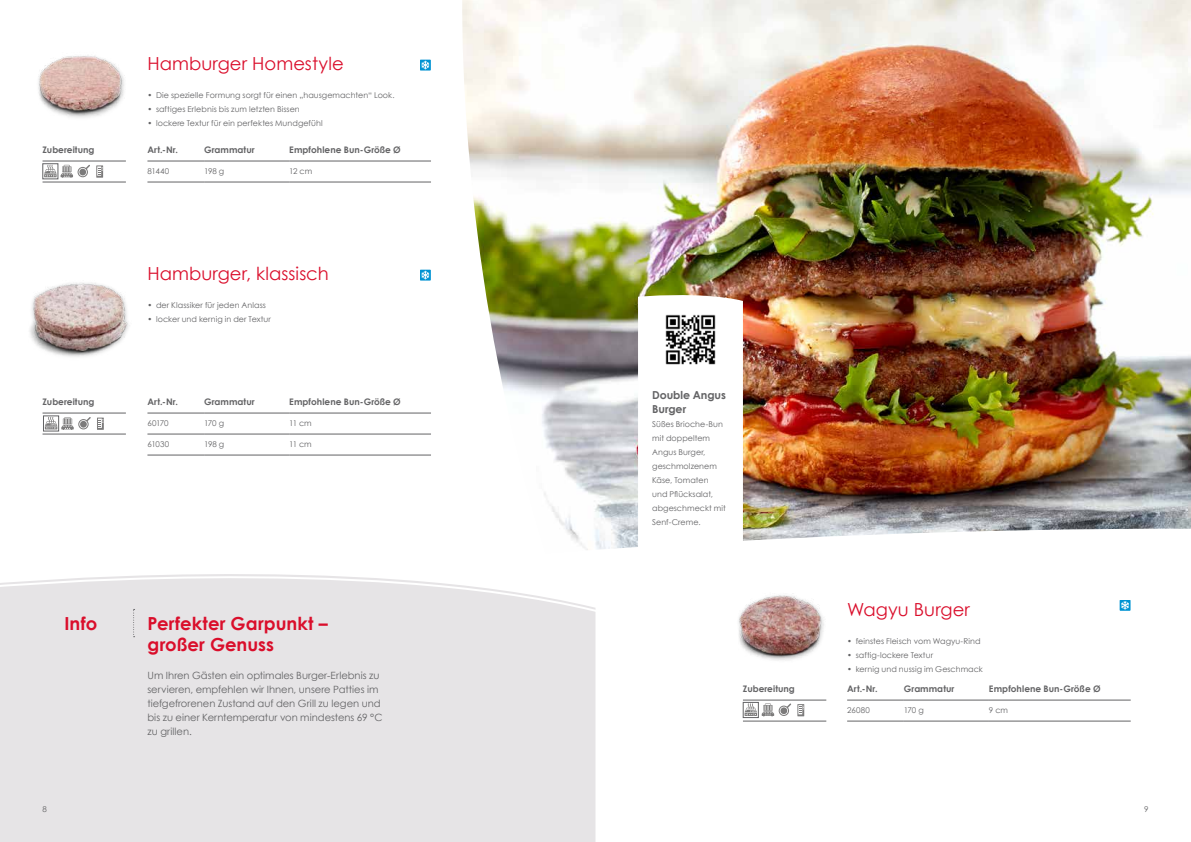
<style>
.page{position:relative;width:1191px;height:842px;background:#fff}
.page>*{position:absolute;margin:0;border:0;box-sizing:border-box;transform-origin:0 0}
.t1{font:18px "Century Gothic";letter-spacing:.005em;color:#da0e2b}
.t2{font:700 18px/21px "Century Gothic";color:#da0e2b}
.t3{font:700 11px/14px "Century Gothic";letter-spacing:-.01em;color:#636365}
.t4{font:10px/14px "Century Gothic";color:#636365}
.t5{font:700 9px "Century Gothic";letter-spacing:.005em;color:#636365}
.t6{font:8px/14px "Century Gothic";letter-spacing:.005em;color:#636365}
</style>
<div class="page">
<img style="left:462px;top:0;width:729px;height:550px">
<hr style="left:43px;top:161px;width:83px;height:1px;background:#636365">
<hr style="left:43px;top:182px;width:83px;height:1px;background:#636365">
<hr style="left:43px;top:413px;width:83px;height:1px;background:#636365">
<hr style="left:43px;top:434px;width:83px;height:1px;background:#636365">
<div style="left:0;top:637px;width:595px;height:205px;background:#e6e4e6"></div>
<svg style="left:0;top:574px;width:596px;height:63px"></svg>
<svg style="left:638px;top:291px;width:105px;height:259px"></svg>
<img style="left:660px;top:309px;width:60px;height:60px">
<hr style="left:147px;top:161px;width:57px;height:1px;background:#636365">
<hr style="left:204px;top:161px;width:85px;height:1px;background:#636365">
<hr style="left:289px;top:161px;width:142px;height:1px;background:#636365">
<hr style="left:147px;top:182px;width:57px;height:1px;background:#636365">
<hr style="left:204px;top:182px;width:85px;height:1px;background:#636365">
<hr style="left:289px;top:182px;width:142px;height:1px;background:#636365">
<hr style="left:147px;top:434px;width:57px;height:1px;background:#636365">
<hr style="left:204px;top:434px;width:85px;height:1px;background:#636365">
<hr style="left:289px;top:434px;width:142px;height:1px;background:#636365">
<hr style="left:147px;top:455px;width:57px;height:1px;background:#636365">
<hr style="left:204px;top:455px;width:85px;height:1px;background:#636365">
<hr style="left:289px;top:455px;width:142px;height:1px;background:#636365">
<hr style="left:147px;top:413px;width:57px;height:1px;background:#636365">
<hr style="left:204px;top:413px;width:85px;height:1px;background:#636365">
<hr style="left:289px;top:413px;width:142px;height:1px;background:#636365">
<img style="left:38px;top:55px;width:87px;height:63px">
<img style="left:29px;top:282px;width:101px;height:75px">
<svg style="left:420px;top:270px;width:10px;height:10px"></svg>
<svg style="left:421px;top:271px;width:8px;height:8px"></svg>
<svg style="left:420px;top:60px;width:10px;height:10px"></svg>
<svg style="left:421px;top:61px;width:8px;height:8px"></svg>
<div style="left:43px;top:163px;width:15px;height:16px;border:1px solid #636365"></div>
<div style="left:43px;top:416px;width:16px;height:15px;border:1px solid #636365"></div>
<svg style="left:44px;top:165px;width:46px;height:13px"></svg>
<div style="left:79px;top:169px;width:7px;height:6px;background:#7c7b7b;border-radius:50%"></div>
<svg style="left:45px;top:417px;width:46px;height:13px"></svg>
<div style="left:80px;top:421px;width:7px;height:7px;background:#7c7b7b;border-radius:50%"></div>
<svg style="left:96px;top:165px;width:7px;height:13px"></svg>
<svg style="left:97px;top:418px;width:7px;height:12px"></svg>
<hr style="left:847px;top:721px;width:57px;height:1px;background:#636365">
<hr style="left:904px;top:721px;width:85px;height:1px;background:#636365">
<hr style="left:989px;top:721px;width:141px;height:1px;background:#636365">
<hr style="left:847px;top:700px;width:57px;height:1px;background:#636365">
<hr style="left:904px;top:700px;width:85px;height:1px;background:#636365">
<hr style="left:989px;top:700px;width:141px;height:1px;background:#636365">
<img style="left:738px;top:595px;width:86px;height:66px">
<div style="left:1119px;top:600px;width:11px;height:10px;background:#0093d3"></div>
<svg style="left:1121px;top:601px;width:8px;height:9px"></svg>
<hr style="left:743px;top:700px;width:83px;height:1px;background:#636365">
<hr style="left:743px;top:721px;width:83px;height:1px;background:#636365">
<div style="left:743px;top:702px;width:15px;height:16px;border:1px solid #636365"></div>
<svg style="left:744px;top:703px;width:47px;height:13px"></svg>
<div style="left:780px;top:707px;width:7px;height:7px;background:#7c7b7b;border-radius:50%"></div>
<svg style="left:797px;top:704px;width:7px;height:12px"></svg>
<h1 class="t1" style="left:147px;top:51px;width:198px">Hamburger Homestyle</h1>
<p class="t6" style="left:147px;top:88px;width:249px">• Die spezielle Formung sorgt für einen „hausgemachten“ Look.</p>
<p class="t6" style="left:147px;top:102px;width:154px">• saftiges Erlebnis bis zum letzten Bissen</p>
<p class="t6" style="left:147px;top:116px;width:177px">• lockere Textur für ein perfektes Mundgefühl</p>
<p class="t5" style="left:43px;top:143px;width:53px">Zubereitung</p>
<p class="t5" style="left:147px;top:143px;width:32px">Art.-Nr.</p>
<p class="t5" style="left:204px;top:143px;width:52px">Grammatur</p>
<p class="t5" style="left:289px;top:143px;width:113px">Empfohlene Bun-Größe Ø</p>
<p class="t6" style="left:147px;top:164px;width:23px">81440</p>
<p class="t6" style="left:204px;top:164px;width:22px">198 g</p>
<p class="t6" style="left:289px;top:164px;width:25px">12 cm</p>
<h1 class="t1" style="left:147px;top:261px;width:183px">Hamburger, klassisch</h1>
<p class="t6" style="left:147px;top:298px;width:120px">• der Klassiker für jeden Anlass</p>
<p class="t6" style="left:147px;top:312px;width:125px">• locker und kernig in der Textur</p>
<p class="t5" style="left:43px;top:395px;width:53px">Zubereitung</p>
<p class="t5" style="left:147px;top:395px;width:32px">Art.-Nr.</p>
<p class="t5" style="left:204px;top:395px;width:52px">Grammatur</p>
<p class="t5" style="left:289px;top:395px;width:113px">Empfohlene Bun-Größe Ø</p>
<p class="t6" style="left:147px;top:416px;width:23px">60170</p>
<p class="t6" style="left:204px;top:416px;width:21px">170 g</p>
<p class="t6" style="left:289px;top:416px;width:24px">11 cm</p>
<p class="t6" style="left:147px;top:437px;width:23px">61030</p>
<p class="t6" style="left:204px;top:437px;width:22px">198 g</p>
<p class="t6" style="left:289px;top:437px;width:24px">11 cm</p>
<h2 class="t3" style="left:652px;top:388px;width:75px">Double Angus<br>Burger</h2>
<p class="t6" style="left:652px;top:417px;width:75px">Süßes Brioche-Bun mit doppeltem<br>Angus Burger, geschmolzenem<br>Käse, Tomaten und Pflücksalat, abgeschmeckt mit<br>Senf-Creme.</p>
<h1 class="t2" style="left:64px;top:612px;width:34px">Info</h1>
<h1 class="t2" style="left:147px;top:612px;width:182px">Perfekter Garpunkt – großer Genuss</h1>
<p class="t4" style="left:147px;top:668px;width:236px">Um Ihren Gästen ein optimales Burger-Erlebnis zu servieren, empfehlen wir Ihnen, unsere Patties im tiefgefrorenen Zustand auf den Grill zu legen und bis zu einer Kerntemperatur von mindestens 69 °C zu grillen.</p>
<p class="t5" style="left:743px;top:682px;width:53px">Zubereitung</p>
<h1 class="t1" style="left:847px;top:597px;width:124px">Wagyu Burger</h1>
<p class="t6" style="left:847px;top:634px;width:135px">• feinstes Fleisch vom Wagyu-Rind</p>
<p class="t6" style="left:847px;top:648px;width:87px">• saftig-lockere Textur</p>
<p class="t6" style="left:847px;top:662px;width:137px">• kernig und nussig im Geschmack</p>
<p class="t5" style="left:847px;top:682px;width:32px">Art.-Nr.</p>
<p class="t5" style="left:904px;top:682px;width:52px">Grammatur</p>
<p class="t5" style="left:989px;top:682px;width:113px">Empfohlene Bun-Größe Ø</p>
<p class="t6" style="left:847px;top:703px;width:24px">26080</p>
<p class="t6" style="left:904px;top:703px;width:21px">170 g</p>
<p class="t6" style="left:989px;top:703px;width:21px">9 cm</p>
<p class="t6" style="left:43px;top:802px;width:6px">8</p>
<p class="t6" style="left:1144px;top:802px;width:6px">9</p>
</div>
